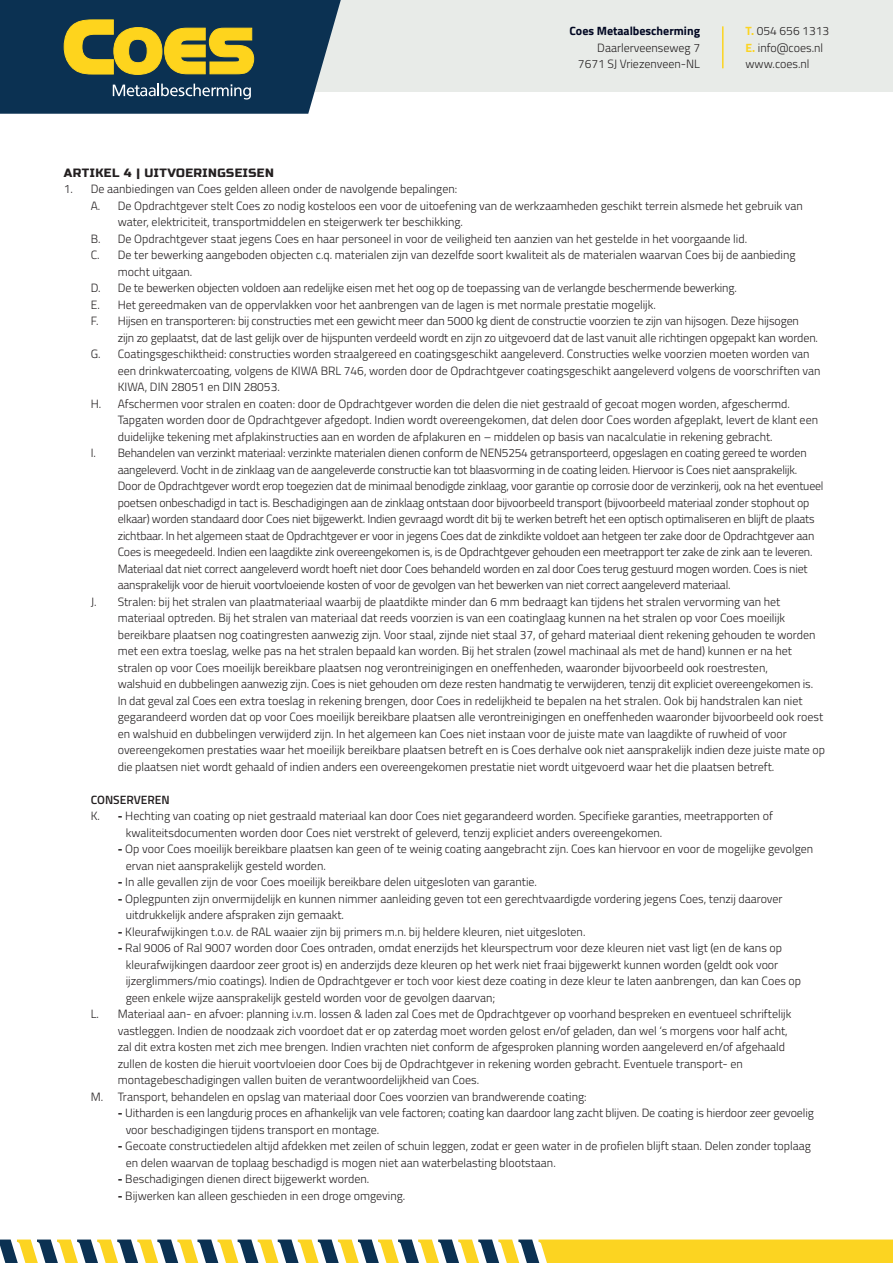
<style>
.page{position:relative;width:893px;height:1263px;background:#fff}
.page>*{position:absolute;margin:0;border:0;box-sizing:border-box;transform-origin:0 0}
.t1{font:300 12px/16.5px "Titillium";color:#231f20}
.t2{font:12px "Russo One";letter-spacing:.04em;color:#231f20}
.t3{font:700 12px "Titillium";color:#010722}
.t4{font:600 12px "Titillium";color:#231f20}
.s1{font-weight:700;color:#fcd421}
.s2{font-weight:700}
</style>
<div class="page">
<div style="left:0;top:0;width:893px;height:91px;background:#e8ebe8"></div>
<svg style="left:0;top:1239px;width:893px;height:24px"></svg>
<hr style="left:722px;top:26px;width:1px;height:42px;background:#fcd421">
<svg style="left:0;top:0;width:341px;height:114px;background:#435953"></svg>
<p class="t3" style="left:569px;top:22px;width:132px">Coes Metaalbescherming</p>
<p class="t1" style="left:578px;top:39px;width:124px;text-align:right">Daarlerveenseweg 7<br>7671 SJ Vriezenveen-NL</p>
<p class="t1" style="left:745px;top:22px;width:85px"><span class="s1">T.</span> 054 656 1313<br><span class="s1">E.</span> info@coes.nl www.coes.nl</p>
<p class="t2" style="left:64px;top:166px;width:212px">ARTIKEL 4 | UITVOERINGSEISEN</p>
<p class="t1" style="left:64px;top:180px;width:395px">1. De aanbiedingen van Coes gelden alleen onder de navolgende bepalingen:</p>
<p class="t1" style="left:91px;top:197px;width:714px">A. De Opdrachtgever stelt Coes zo nodig kosteloos een voor de uitoefening van de werkzaamheden geschikt terrein alsmede het gebruik van</p>
<p class="t1" style="left:118px;top:213px;width:347px">water, elektriciteit, transportmiddelen en steigerwerk ter beschikking.</p>
<p class="t1" style="left:91px;top:230px;width:658px">B. De Opdrachtgever staat jegens Coes en haar personeel in voor de veiligheid ten aanzien van het gestelde in het voorgaande lid.</p>
<p class="t1" style="left:91px;top:246px;width:706px">C. De ter bewerking aangeboden objecten c.q. materialen zijn van dezelfde soort kwaliteit als de materialen waarvan Coes bij de aanbieding</p>
<p class="t1" style="left:118px;top:263px;width:76px">mocht uitgaan.</p>
<p class="t1" style="left:91px;top:279px;width:648px">D. De te bewerken objecten voldoen aan redelijke eisen met het oog op de toepassing van de verlangde beschermende bewerking.</p>
<p class="t1" style="left:91px;top:296px;width:567px">E. Het gereedmaken van de oppervlakken voor het aanbrengen van de lagen is met normale prestatie mogelijk.</p>
<p class="t1" style="left:91px;top:312px;width:710px">F. Hijsen en transporteren: bij constructies met een gewicht meer dan 5000 kg dient de constructie voorzien te zijn van hijsogen. Deze hijsogen</p>
<p class="t1" style="left:118px;top:329px;width:702px">zijn zo geplaatst, dat de last gelijk over de hijspunten verdeeld wordt en zijn zo uitgevoerd dat de last vanuit alle richtingen opgepakt kan worden.</p>
<p class="t1" style="left:91px;top:345px;width:720px">G. Coatingsgeschiktheid: constructies worden straalgereed en coatingsgeschikt aangeleverd. Constructies welke voorzien moeten worden van</p>
<p class="t1" style="left:118px;top:362px;width:704px">een drinkwatercoating, volgens de KIWA BRL 746, worden door de Opdrachtgever coatingsgeschikt aangeleverd volgens de voorschriften van</p>
<p class="t1" style="left:118px;top:378px;width:164px">KIWA, DIN 28051 en DIN 28053.</p>
<p class="t1" style="left:91px;top:395px;width:701px">H. Afschermen voor stralen en coaten: door de Opdrachtgever worden die delen die niet gestraald of gecoat mogen worden, afgeschermd.</p>
<p class="t1" style="left:118px;top:411px;width:702px">Tapgaten worden door de Opdrachtgever afgedopt. Indien wordt overeengekomen, dat delen door Coes worden afgeplakt, levert de klant een</p>
<p class="t1" style="left:118px;top:428px;width:656px">duidelijke tekening met afplakinstructies aan en worden de afplakuren en – middelen op basis van nacalculatie in rekening gebracht.</p>
<p class="t1" style="left:91px;top:444px;width:717px">I. Behandelen van verzinkt materiaal: verzinkte materialen dienen conform de NEN5254 getransporteerd, opgeslagen en coating gereed te worden</p>
<p class="t1" style="left:118px;top:461px;width:681px">aangeleverd. Vocht in de zinklaag van de aangeleverde constructie kan tot blaasvorming in de coating leiden. Hiervoor is Coes niet aansprakelijk.</p>
<p class="t1" style="left:118px;top:477px;width:707px">Door de Opdrachtgever wordt erop toegezien dat de minimaal benodigde zinklaag, voor garantie op corrosie door de verzinkerij, ook na het eventueel</p>
<p class="t1" style="left:118px;top:494px;width:693px">poetsen onbeschadigd in tact is. Beschadigingen aan de zinklaag ontstaan door bijvoorbeeld transport (bijvoorbeeld materiaal zonder stophout op</p>
<p class="t1" style="left:118px;top:510px;width:698px">elkaar) worden standaard door Coes niet bijgewerkt. Indien gevraagd wordt dit bij te werken betreft het een optisch optimaliseren en blijft de plaats</p>
<p class="t1" style="left:118px;top:527px;width:698px">zichtbaar. In het algemeen staat de Opdrachtgever er voor in jegens Coes dat de zinkdikte voldoet aan hetgeen ter zake door de Opdrachtgever aan</p>
<p class="t1" style="left:118px;top:543px;width:696px">Coes is meegedeeld. Indien een laagdikte zink overeengekomen is, is de Opdrachtgever gehouden een meetrapport ter zake de zink aan te leveren.</p>
<p class="t1" style="left:118px;top:560px;width:691px">Materiaal dat niet correct aangeleverd wordt hoeft niet door Coes behandeld worden en zal door Coes terug gestuurd mogen worden. Coes is niet</p>
<p class="t1" style="left:118px;top:576px;width:614px">aansprakelijk voor de hieruit voortvloeiende kosten of voor de gevolgen van het bewerken van niet correct aangeleverd materiaal.</p>
<p class="t1" style="left:91px;top:593px;width:691px">J. Stralen: bij het stralen van plaatmateriaal waarbij de plaatdikte minder dan 6 mm bedraagt kan tijdens het stralen vervorming van het</p>
<p class="t1" style="left:118px;top:609px;width:669px">materiaal optreden. Bij het stralen van materiaal dat reeds voorzien is van een coatinglaag kunnen na het stralen op voor Coes moeilijk</p>
<p class="t1" style="left:118px;top:626px;width:699px">bereikbare plaatsen nog coatingresten aanwezig zijn. Voor staal, zijnde niet staal 37, of gehard materiaal dient rekening gehouden te worden</p>
<p class="t1" style="left:118px;top:642px;width:676px">met een extra toeslag, welke pas na het stralen bepaald kan worden. Bij het stralen (zowel machinaal als met de hand) kunnen er na het</p>
<p class="t1" style="left:118px;top:659px;width:652px">stralen op voor Coes moeilijk bereikbare plaatsen nog verontreinigingen en oneffenheden, waaronder bijvoorbeeld ook roestresten,</p>
<p class="t1" style="left:118px;top:675px;width:697px">walshuid en dubbelingen aanwezig zijn. Coes is niet gehouden om deze resten handmatig te verwijderen, tenzij dit expliciet overeengekomen is.</p>
<p class="t1" style="left:118px;top:692px;width:686px">In dat geval zal Coes een extra toeslag in rekening brengen, door Coes in redelijkheid te bepalen na het stralen. Ook bij handstralen kan niet</p>
<p class="t1" style="left:118px;top:708px;width:707px">gegarandeerd worden dat op voor Coes moeilijk bereikbare plaatsen alle verontreinigingen en oneffenheden waaronder bijvoorbeeld ook roest</p>
<p class="t1" style="left:118px;top:725px;width:670px">en walshuid en dubbelingen verwijderd zijn. In het algemeen kan Coes niet instaan voor de juiste mate van laagdikte of ruwheid of voor</p>
<p class="t1" style="left:118px;top:741px;width:709px">overeengekomen prestaties waar het moeilijk bereikbare plaatsen betreft en is Coes derhalve ook niet aansprakelijk indien deze juiste mate op</p>
<p class="t1" style="left:118px;top:758px;width:658px">die plaatsen niet wordt gehaald of indien anders een overeengekomen prestatie niet wordt uitgevoerd waar het die plaatsen betreft.</p>
<p class="t4" style="left:91px;top:791px;width:81px">CONSERVEREN</p>
<p class="t1" style="left:91px;top:807px;width:684px">K. <span class="s2">-</span> Hechting van coating op niet gestraald materiaal kan door Coes niet gegarandeerd worden. Specifieke garanties, meetrapporten of</p>
<p class="t1" style="left:126px;top:824px;width:538px">kwaliteitsdocumenten worden door Coes niet verstrekt of geleverd, tenzij expliciet anders overeengekomen.</p>
<p class="t1" style="left:126px;top:840px;width:689px;text-indent:-8px"><span class="s2">-</span> Op voor Coes moeilijk bereikbare plaatsen kan geen of te weinig coating aangebracht zijn. Coes kan hiervoor en voor de mogelijke gevolgen ervan niet aansprakelijk gesteld worden.</p>
<p class="t1" style="left:118px;top:873px;width:421px"><span class="s2">-</span> In alle gevallen zijn de voor Coes moeilijk bereikbare delen uitgesloten van garantie.</p>
<p class="t1" style="left:126px;top:890px;width:658px;text-indent:-8px"><span class="s2">-</span> Oplegpunten zijn onvermijdelijk en kunnen nimmer aanleiding geven tot een gerechtvaardigde vordering jegens Coes, tenzij daarover uitdrukkelijk andere afspraken zijn gemaakt.</p>
<p class="t1" style="left:118px;top:923px;width:469px"><span class="s2">-</span> Kleurafwijkingen t.o.v. de RAL waaier zijn bij primers m.n. bij heldere kleuren, niet uitgesloten.</p>
<p class="t1" style="left:118px;top:939px;width:666px"><span class="s2">-</span> Ral 9006 of Ral 9007 worden door Coes ontraden, omdat enerzijds het kleurspectrum voor deze kleuren niet vast ligt (en de kans op</p>
<p class="t1" style="left:126px;top:956px;width:654px">kleurafwijkingen daardoor zeer groot is) en anderzijds deze kleuren op het werk niet fraai bijgewerkt kunnen worden (geldt ook voor</p>
<p class="t1" style="left:126px;top:972px;width:677px">ijzerglimmers/mio coatings). Indien de Opdrachtgever er toch voor kiest deze coating in deze kleur te laten aanbrengen, dan kan Coes op</p>
<p class="t1" style="left:126px;top:989px;width:371px">geen enkele wijze aansprakelijk gesteld worden voor de gevolgen daarvan;</p>
<p class="t1" style="left:91px;top:1005px;width:702px">L. Materiaal aan- en afvoer: planning i.v.m. lossen &amp; laden zal Coes met de Opdrachtgever op voorhand bespreken en eventueel schriftelijk</p>
<p class="t1" style="left:118px;top:1022px;width:671px">vastleggen. Indien de noodzaak zich voordoet dat er op zaterdag moet worden gelost en/of geladen, dan wel ‘s morgens voor half acht,</p>
<p class="t1" style="left:118px;top:1038px;width:669px">zal dit extra kosten met zich mee brengen. Indien vrachten niet conform de afgesproken planning worden aangeleverd en/of afgehaald</p>
<p class="t1" style="left:118px;top:1055px;width:627px">zullen de kosten die hieruit voortvloeien door Coes bij de Opdrachtgever in rekening worden gebracht. Eventuele transport- en</p>
<p class="t1" style="left:118px;top:1071px;width:363px">montagebeschadigingen vallen buiten de verantwoordelijkheid van Coes.</p>
<p class="t1" style="left:91px;top:1088px;width:497px">M. Transport, behandelen en opslag van materiaal door Coes voorzien van brandwerende coating:</p>
<p class="t1" style="left:126px;top:1104px;width:690px;text-indent:-8px"><span class="s2">-</span> Uitharden is een langdurig proces en afhankelijk van vele factoren; coating kan daardoor lang zacht blijven. De coating is hierdoor zeer gevoelig voor beschadigingen tijdens transport en montage.</p>
<p class="t1" style="left:126px;top:1137px;width:687px;text-indent:-8px"><span class="s2">-</span> Gecoate constructiedelen altijd afdekken met zeilen of schuin leggen, zodat er geen water in de profielen blijft staan. Delen zonder toplaag en delen waarvan de toplaag beschadigd is mogen niet aan waterbelasting blootstaan.</p>
<p class="t1" style="left:118px;top:1170px;width:253px"><span class="s2">-</span> Beschadigingen dienen direct bijgewerkt worden.</p>
<p class="t1" style="left:118px;top:1187px;width:289px"><span class="s2">-</span> Bijwerken kan alleen geschieden in een droge omgeving.</p>
</div>
